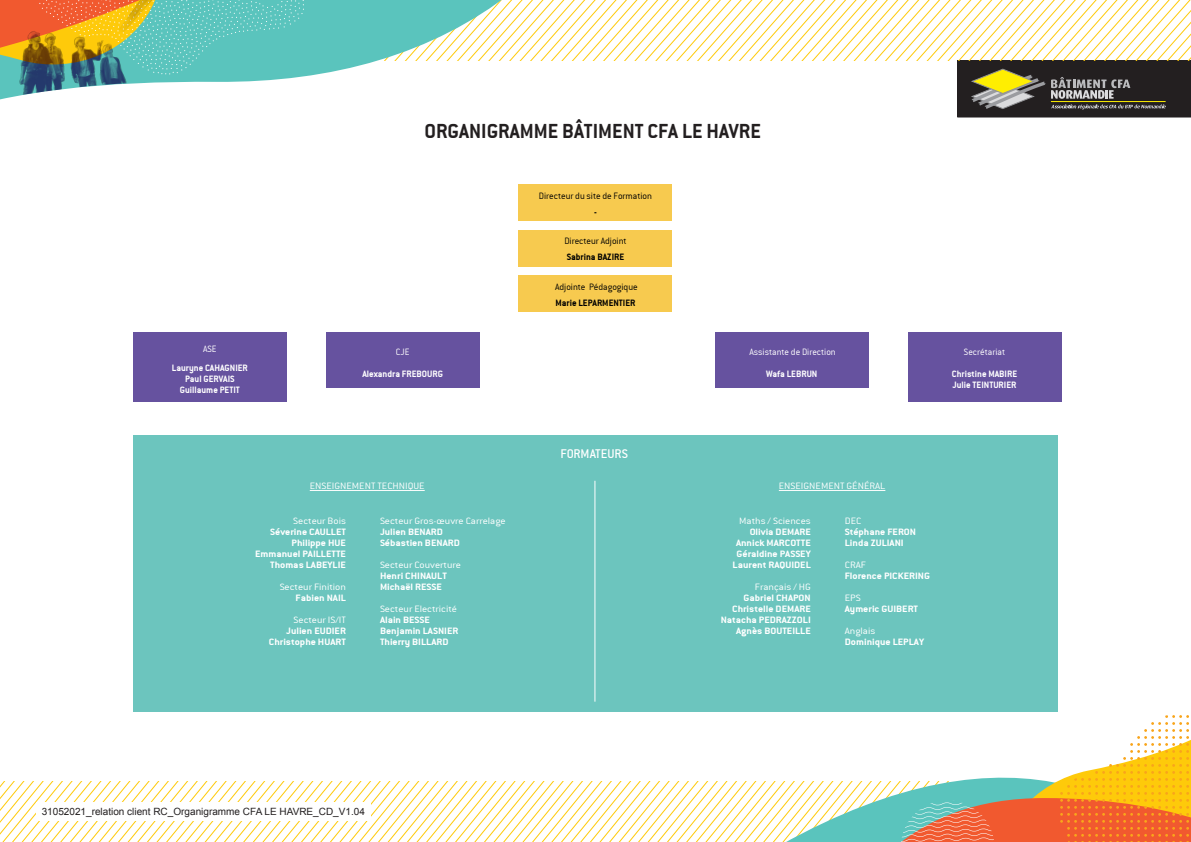
<style>
.page{position:relative;width:1191px;height:842px;background:#fff}
.page>*{position:absolute;margin:0;border:0;box-sizing:border-box;transform-origin:0 0}
.t1{font:22px "Conduit ITCTT Bold";color:#231f20}
.t2{font:14px "Conduit ITC";color:#fff}
.t3{font:10px "Conduit ITCTT Bold";color:#fff;scale:1.13 1}
.t4{font:10px "Conduit ITCTT Light";color:#fff;scale:1.13 1}
.t5{font:10px "Conduit ITCTT Bold";color:#fff}
.t6{font:10px "Conduit ITCTT Light";color:#000001}
.t7{font:10px "Arial";color:#231f20}
.t8{font:10px "Conduit ITCTT Light";color:#fff}
.t9{font:10px "Conduit ITCTT Bold";color:#000001}
</style>
<div class="page">
<svg style="left:0;top:715px;width:1191px;height:127px"></svg>
<svg style="left:0;top:0;width:1191px;height:117px"></svg>
<img style="left:8px;top:0;width:173px;height:97px">
<div style="left:715px;top:333px;width:153px;height:55px;background:#66529f"></div>
<div style="left:133px;top:435px;width:924px;height:276px;background:#6cc5be"></div>
<div style="left:519px;top:230px;width:153px;height:36px;background:#f7ca4f"></div>
<div style="left:326px;top:333px;width:153px;height:55px;background:#66529f"></div>
<div style="left:133px;top:333px;width:153px;height:69px;background:#66529f"></div>
<div style="left:908px;top:333px;width:153px;height:69px;background:#66529f"></div>
<hr style="left:310px;top:490px;width:115px;height:1px;background:#fff">
<hr style="left:779px;top:490px;width:106px;height:1px;background:#fff">
<hr style="left:594px;top:481px;width:1px;height:221px;background:#fff">
<div style="left:519px;top:185px;width:153px;height:36px;background:#f7ca4f"></div>
<div style="left:519px;top:275px;width:153px;height:36px;background:#f7ca4f"></div>
<div style="left:36px;top:802px;width:335px;height:19px;background:#fff"></div>
<p class="t8" style="left:203px;top:344px;width:15px">ASE</p>
<p class="t5" style="left:172px;top:362px;width:78px">Lauryne CAHAGNIER</p>
<p class="t5" style="left:185px;top:373px;width:51px">Paul GERVAIS</p>
<p class="t5" style="left:180px;top:384px;width:62px">Guillaume PETIT</p>
<p class="t1" style="left:424px;top:118px;width:338px">ORGANIGRAMME BÂTIMENT CFA LE HAVRE</p>
<p class="t6" style="left:539px;top:191px;width:115px">Directeur du site de Formation</p>
<p class="t9" style="left:594px;top:206px;width:4px">-</p>
<p class="t6" style="left:564px;top:236px;width:64px">Directeur Adjoint</p>
<p class="t9" style="left:567px;top:251px;width:59px">Sabrina BAZIRE</p>
<p class="t8" style="left:396px;top:347px;width:15px">CJE</p>
<p class="t5" style="left:362px;top:368px;width:82px">Alexandra FREBOURG</p>
<p class="t6" style="left:555px;top:281px;width:84px">Adjointe Pédagogique</p>
<p class="t9" style="left:555px;top:297px;width:82px">Marie LEPARMENTIER</p>
<p class="t8" style="left:749px;top:347px;width:88px">Assistante de Direction</p>
<p class="t5" style="left:766px;top:368px;width:53px">Wafa LEBRUN</p>
<p class="t2" style="left:560px;top:446px;width:69px">FORMATEURS</p>
<p class="t4" style="left:310px;top:481px;width:103px">ENSEIGNEMENT TECHNIQUE</p>
<p class="t4" style="left:779px;top:481px;width:96px">ENSEIGNEMENT GÉNÉRAL</p>
<p class="t4" style="left:293px;top:516px;width:48px">Secteur Bois</p>
<p class="t3" style="left:270px;top:526px;width:69px">Séverine CAULLET</p>
<p class="t3" style="left:291px;top:537px;width:50px">Philippe HUE</p>
<p class="t3" style="left:255px;top:548px;width:82px">Emmanuel PAILLETTE</p>
<p class="t3" style="left:270px;top:559px;width:69px">Thomas LABEYLIE</p>
<p class="t4" style="left:280px;top:582px;width:60px">Secteur Finition</p>
<p class="t3" style="left:295px;top:592px;width:46px">Fabien NAIL</p>
<p class="t4" style="left:293px;top:615px;width:48px">Secteur IS/IT</p>
<p class="t3" style="left:286px;top:625px;width:54px">Julien EUDIER</p>
<p class="t3" style="left:269px;top:636px;width:70px">Christophe HUART</p>
<p class="t4" style="left:380px;top:516px;width:113px">Secteur Gros-œuvre Carrelage</p>
<p class="t3" style="left:380px;top:526px;width:57px">Julien BENARD</p>
<p class="t3" style="left:380px;top:537px;width:72px">Sébastien BENARD</p>
<p class="t4" style="left:380px;top:560px;width:73px">Secteur Couverture</p>
<p class="t3" style="left:380px;top:570px;width:61px">Henri CHINAULT</p>
<p class="t3" style="left:380px;top:581px;width:56px">Michaël RESSE</p>
<p class="t4" style="left:380px;top:604px;width:70px">Secteur Electricité</p>
<p class="t3" style="left:380px;top:614px;width:46px">Alain BESSE</p>
<p class="t3" style="left:380px;top:625px;width:71px">Benjamin LASNIER</p>
<p class="t3" style="left:380px;top:636px;width:62px">Thierry BILLARD</p>
<p class="t4" style="left:739px;top:516px;width:65px">Maths / Sciences</p>
<p class="t3" style="left:749px;top:526px;width:56px">Olivia DEMARE</p>
<p class="t3" style="left:736px;top:537px;width:68px">Annick MARCOTTE</p>
<p class="t3" style="left:736px;top:548px;width:67px">Géraldine PASSEY</p>
<p class="t3" style="left:732px;top:559px;width:71px">Laurent RAQUIDEL</p>
<p class="t4" style="left:755px;top:582px;width:51px">Français / HG</p>
<p class="t3" style="left:743px;top:592px;width:61px">Gabriel CHAPON</p>
<p class="t3" style="left:732px;top:603px;width:71px">Christelle DEMARE</p>
<p class="t3" style="left:720px;top:614px;width:81px">Natacha PEDRAZZOLI</p>
<p class="t3" style="left:736px;top:625px;width:67px">Agnès BOUTEILLE</p>
<p class="t4" style="left:845px;top:516px;width:16px">DEC</p>
<p class="t3" style="left:845px;top:526px;width:65px">Stéphane FERON</p>
<p class="t3" style="left:845px;top:537px;width:54px">Linda ZULIANI</p>
<p class="t4" style="left:845px;top:560px;width:20px">CRAF</p>
<p class="t3" style="left:845px;top:570px;width:77px">Florence PICKERING</p>
<p class="t4" style="left:845px;top:593px;width:16px">EPS</p>
<p class="t3" style="left:845px;top:603px;width:66px">Aymeric GUIBERT</p>
<p class="t4" style="left:845px;top:626px;width:29px">Anglais</p>
<p class="t3" style="left:845px;top:636px;width:72px">Dominique LEPLAY</p>
<p class="t8" style="left:964px;top:347px;width:43px">Secrétariat</p>
<p class="t5" style="left:952px;top:368px;width:67px">Christine MABIRE</p>
<p class="t5" style="left:952px;top:379px;width:65px">Julie TEINTURIER</p>
<p class="t7" style="left:42px;top:805px;width:325px">31052021_relation client RC_Organigramme CFA LE HAVRE_CD_V1.04</p>
</div>
